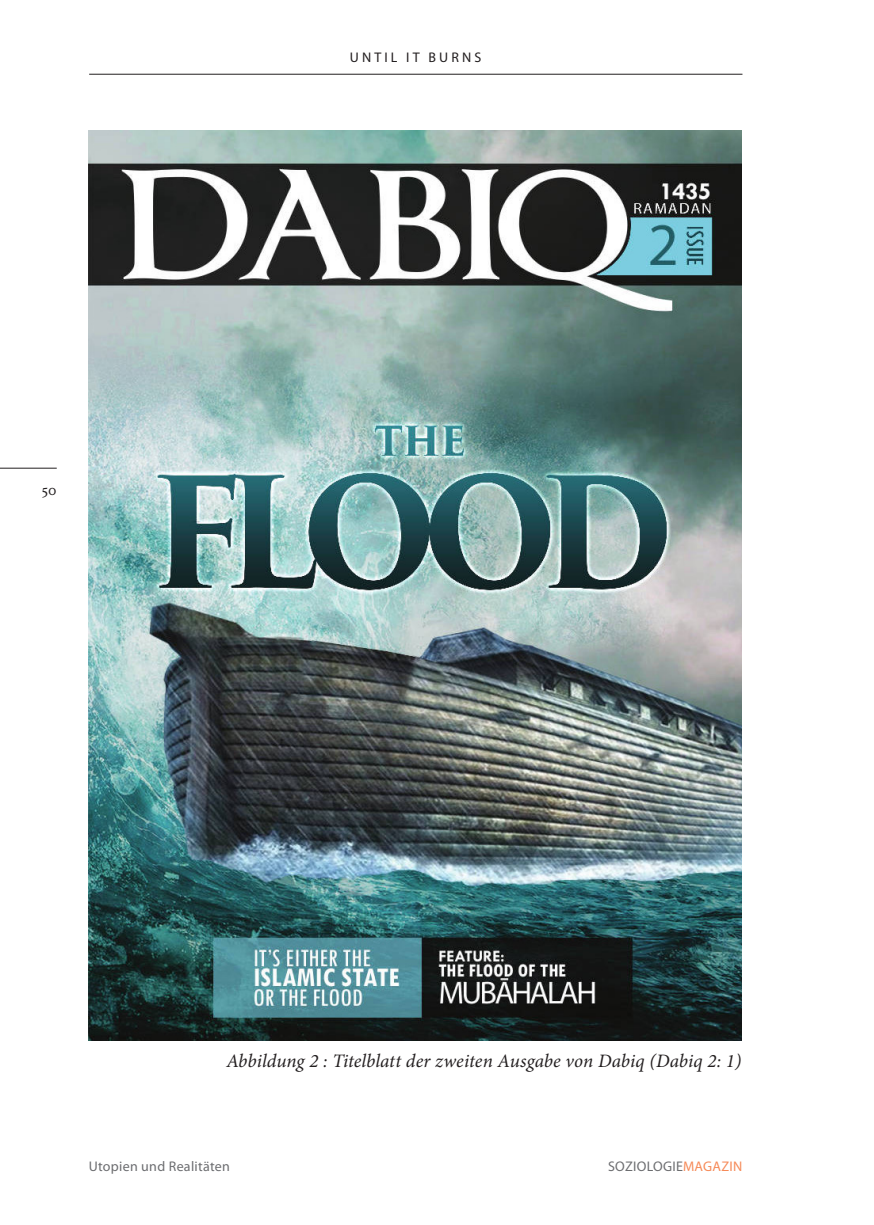
<style>
.page{position:relative;width:874px;height:1225px;background:#fff}
.page>*{position:absolute;margin:0;border:0;box-sizing:border-box;transform-origin:0 0}
.Artikel_Fließtext{font:italic 19px "Minion Pro";color:#231f20}
.t1{font:16px "Minion Pro";color:#231f20}
.t2{font:14px "Myriad Pro";letter-spacing:.02em;color:#6c6d70}
.t3{font:14px "Myriad Pro";letter-spacing:.22em;color:#231f20}
.s1{color:#f68a58}
</style>
<div class="page">
<img style="left:89px;top:130px;width:652px;height:910px">
<hr style="left:89px;top:74px;width:653px;height:1px;background:#231f20">
<hr style="left:0;top:468px;width:57px;height:1px;background:#231f20">
<p class="t1" style="left:42px;top:479px;width:16px">50</p>
<p class="t3" style="left:350px;top:49px;width:133px">UNTIL IT BURNS</p>
<p class="Artikel_Fließtext" style="left:226px;top:1047px;width:516px">Abbildung 2 : Titelblatt der zweiten Ausgabe von Dabiq (Dabiq 2: 1)</p>
<p class="t2" style="left:89px;top:1157px;width:143px">Utopien und Realitäten</p>
<p class="t2" style="left:607px;top:1157px;width:136px">SOZIOLOGIE<span class="s1">MAGAZIN</span></p>
</div>
